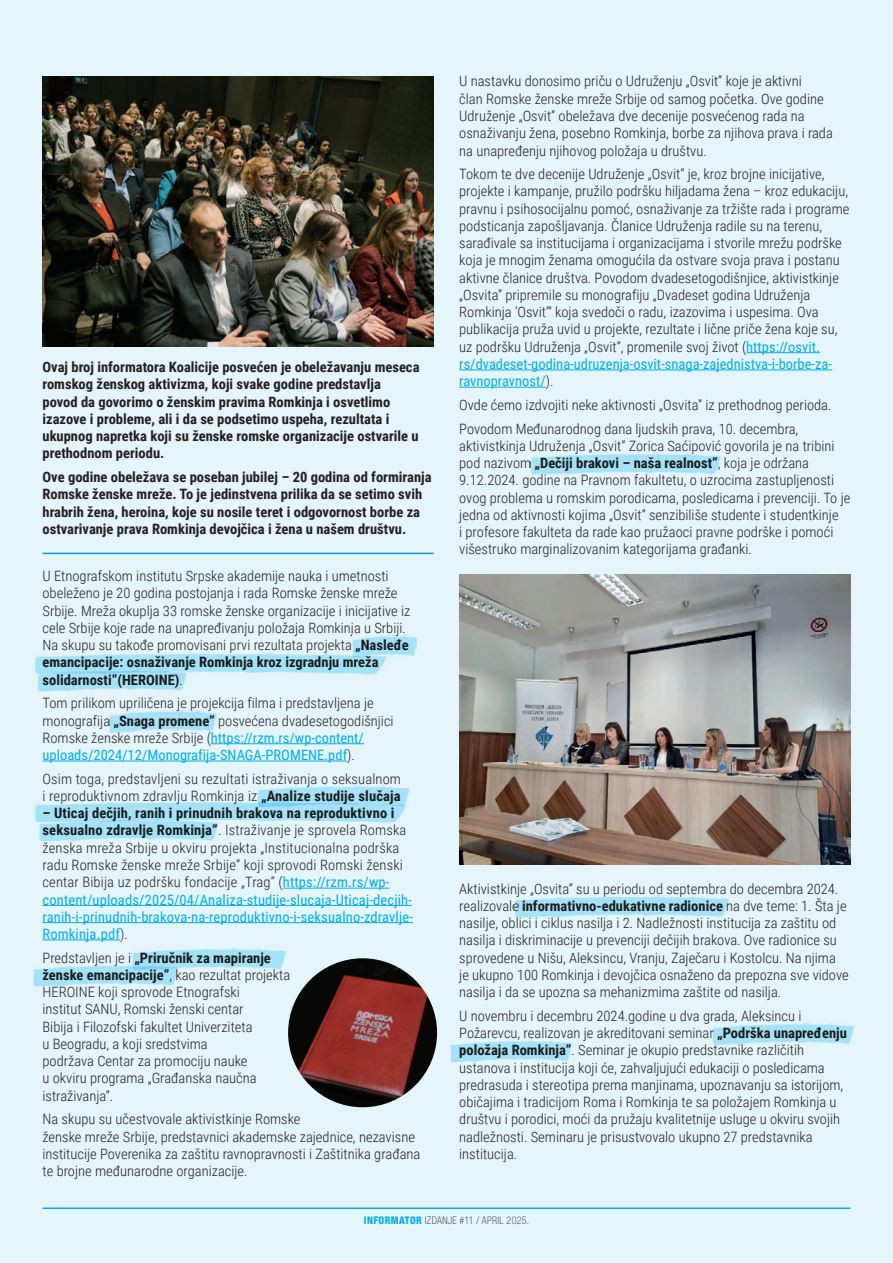
<style>
.page{position:relative;width:893px;height:1263px;background:#e5f5fc}
.page>*{position:absolute;margin:0;border:0;box-sizing:border-box;transform-origin:0 0}
.t1{font:300 14.25px/17.2px "Roboto Condensed";color:#231f20}
.t2{font:700 14.25px/17.2px "Roboto Condensed";color:#231f20}
.t3{font:100 condensed 10.5px "Helvetica Neue LT Pro";letter-spacing:.035em;color:#231f20;scale:.95 1}
.s1{font-weight:700}
.s2{font-weight:400;color:#00aeef}
.s3{font-weight:800;color:#00aeef}
</style>
<div class="page">
<hr style="left:43px;top:1207px;width:807px;height:2px;background:#00aeef">
<hr style="left:211px;top:743px;width:153px;height:1px;background:#00aeef">
<hr style="left:43px;top:761px;width:304px;height:1px;background:#00aeef">
<hr style="left:283px;top:888px;width:106px;height:1px;background:#00aeef">
<hr style="left:43px;top:905px;width:369px;height:1px;background:#00aeef">
<hr style="left:43px;top:922px;width:370px;height:1px;background:#00aeef">
<hr style="left:43px;top:939px;width:77px;height:1px;background:#00aeef">
<img style="left:43px;top:77px;width:391px;height:269px">
<hr style="left:43px;top:553px;width:391px;height:1px;background:#069edb">
<hr style="left:746px;top:352px;width:74px;height:1px;background:#00aeef">
<hr style="left:459px;top:370px;width:373px;height:1px;background:#00aeef">
<hr style="left:459px;top:387px;width:87px;height:1px;background:#00aeef">
<img style="left:459px;top:574px;width:391px;height:290px">
<img style="left:288px;top:958px;width:149px;height:149px;border-radius:74px">
<img style="left:352px;top:634px;width:65px;height:23px">
<img style="left:38px;top:677px;width:148px;height:15px">
<img style="left:109px;top:710px;width:107px;height:23px">
<img style="left:35px;top:650px;width:354px;height:27px">
<img style="left:257px;top:784px;width:153px;height:14px">
<img style="left:39px;top:825px;width:179px;height:16px">
<img style="left:34px;top:798px;width:373px;height:27px">
<img style="left:132px;top:947px;width:155px;height:23px">
<img style="left:33px;top:963px;width:146px;height:24px">
<img style="left:450px;top:1039px;width:123px;height:23px">
<img style="left:712px;top:1022px;width:143px;height:23px">
<img style="left:514px;top:895px;width:215px;height:23px">
<img style="left:530px;top:452px;width:191px;height:23px">
<p class="t2" style="left:43px;top:358px;width:378px">Ovaj broj informatora Koalicije posvećen je obeležavanju meseca romskog ženskog aktivizma, koji svake godine predstavlja povod da govorimo o ženskim pravima Romkinja i osvetlimo izazove i probleme, ali i da se podsetimo uspeha, rezultata i ukupnog napretka koji su ženske romske organizacije ostvarile u prethodnom periodu.</p>
<p class="t2" style="left:43px;top:468px;width:391px">Ove godine obeležava se poseban jubilej – 20 godina od formiranja Romske ženske mreže. To je jedinstvena prilika da se setimo svih hrabrih žena, heroina, koje su nosile teret i odgovornost borbe za ostvarivanje prava Romkinja devojčica i žena u našem društvu.</p>
<p class="t1" style="left:43px;top:567px;width:369px">U Etnografskom institutu Srpske akademije nauka i umetnosti obeleženo je 20 godina postojanja i rada Romske ženske mreže Srbije. Mreža okuplja 33 romske ženske organizacije i inicijative iz cele Srbije koje rade na unapređivanju položaja Romkinja u Srbiji.<br>Na skupu su takođe promovisani prvi rezultata projekta <span class="s1">„Nasleđe emancipacije: osnaživanje Romkinja kroz izgradnju mreža solidarnosti”(HEROINE)</span>.</p>
<p class="t1" style="left:43px;top:694px;width:353px">Tom prilikom upriličena je projekcija filma i predstavljena je monografija <span class="s1">„Snaga promene”</span> posvećena dvadesetogodišnjici Romske ženske mreže Srbije (<span class="s2">https://rzm.rs/wp-content/ uploads/2024/12/Monografija-SNAGA-PROMENE.pdf</span>).</p>
<p class="t1" style="left:43px;top:769px;width:360px">Osim toga, predstavljeni su rezultati istraživanja o seksualnom i reproduktivnom zdravlju Romkinja iz <span class="s1">„Analize studije slučaja</span></p>
<p class="t1" style="left:43px;top:804px;width:372px"><span class="s1">– Uticaj dečjih, ranih i prinudnih brakova na reproduktivno i seksualno zdravlje Romkinja”</span>. Istraživanje je sprovela Romska ženska mreža Srbije u okviru projekta „Institucionalna podrška radu Romske ženske mreže Srbije” koji sprovodi Romski ženski centar Bibija uz podršku fondacije „Trag” (<span class="s2">https://rzm.rs/wp&shy;content/uploads/2025/04/Analiza-studije-slucaja-Uticaj-decjih&shy;ranih-i-prinudnih-brakova-na-reproduktivno-i-seksualno-zdravlje-Romkinja.pdf</span>).</p>
<p class="t1" style="left:43px;top:948px;width:249px">Predstavljen je i <span class="s1">„Priručnik za mapiranje ženske emancipacije”</span>, kao rezultat projekta HEROINE koji sprovode Etnografski<br>institut SANU, Romski ženski centar<br>Bibija i Filozofski fakultet Univerziteta<br>u Beogradu, a koji sredstvima<br>podržava Centar za promociju nauke<br>u okviru programa „Građanska naučna istraživanja”.</p>
<p class="t1" style="left:43px;top:1110px;width:379px">Na skupu su učestvovale aktivistkinje Romske<br>ženske mreže Srbije, predstavnici akademske zajednice, nezavisne institucije Poverenika za zaštitu ravnopravnosti i Zaštitnika građana te brojne međunarodne organizacije.</p>
<p class="t1" style="left:459px;top:72px;width:375px">U nastavku donosimo priču o Udruženju „Osvit” koje je aktivni<br>član Romske ženske mreže Srbije od samog početka. Ove godine Udruženje „Osvit” obeležava dve decenije posvećenog rada na osnaživanju žena, posebno Romkinja, borbe za njihova prava i rada na unapređenju njihovog položaja u društvu.</p>
<p class="t1" style="left:459px;top:165px;width:392px">Tokom te dve decenije Udruženje „Osvit” je, kroz brojne inicijative, projekte i kampanje, pružilo podršku hiljadama žena – kroz edukaciju, pravnu i psihosocijalnu pomoć, osnaživanje za tržište rada i programe podsticanja zapošljavanja. Članice Udruženja radile su na terenu, sarađivale sa institucijama i organizacijama i stvorile mrežu podrške koja je mnogim ženama omogućila da ostvare svoja prava i postanu aktivne članice društva. Povodom dvadesetogodišnjice, aktivistkinje „Osvita” pripremile su monografiju „Dvadeset godina Udruženja Romkinja ’Osvit’” koja svedoči o radu, izazovima i uspesima. Ova publikacija pruža uvid u projekte, rezultate i lične priče žena koje su, uz podršku Udruženja „Osvit”, promenile svoj život (<span class="s2">https://osvit. rs/dvadeset-godina-udruzenja-osvit-snaga-zajednistva-i-borbe-za&shy;ravnopravnost/</span>).</p>
<p class="t1" style="left:459px;top:392px;width:374px;line-height:23.7px">Ovde ćemo izdvojiti neke aktivnosti „Osvita” iz prethodnog perioda.<br>Povodom Međunarodnog dana ljudskih prava, 10. decembra,</p>
<p class="t1" style="left:459px;top:436px;width:393px">aktivistkinja Udruženja „Osvit” Zorica Saćipović govorila je na tribini pod nazivom <span class="s1">„Dečiji brakovi – naša realnost”</span>, koja je održana 9.12.2024. godine na Pravnom fakultetu, o uzrocima zastupljenosti ovog problema u romskim porodicama, posledicama i prevenciji. To je jedna od aktivnosti kojima „Osvit” senzibiliše studente i studentkinje<br>i profesore fakulteta da rade kao pružaoci pravne podrške i pomoći višestruko marginalizovanim kategorijama građanki.</p>
<p class="t1" style="left:459px;top:879px;width:391px">Aktivistkinje „Osvita” su u periodu od septembra do decembra 2024. realizovale <span class="s1">informativno-edukativne radionice</span> na dve teme: 1. Šta je nasilje, oblici i ciklus nasilja i 2. Nadležnosti institucija za zaštitu od nasilja i diskriminacije u prevenciji dečijih brakova. Ove radionice su sprovedene u Nišu, Aleksincu, Vranju, Zaječaru i Kostolcu. Na njima je ukupno 100 Romkinja i devojčica osnaženo da prepozna sve vidove nasilja i da se upozna sa mehanizmima zaštite od nasilja.</p>
<p class="t1" style="left:459px;top:1006px;width:389px">U novembru i decembru 2024.godine u dva grada, Aleksincu i Požarevcu, realizovan je akreditovani seminar <span class="s1">„Podrška unapređenju položaja Romkinja”</span>. Seminar je okupio predstavnike različitih ustanova i institucija koji će, zahvaljujući edukaciji o posledicama predrasuda i stereotipa prema manjinama, upoznavanju sa istorijom, običajima i tradicijom Roma i Romkinja te sa položajem Romkinja u društvu i porodici, moći da pružaju kvalitetnije usluge u okviru svojih nadležnosti. Seminaru je prisustvovalo ukupno 27 predstavnika institucija.</p>
<p class="t3" style="left:364px;top:1214px;width:175px"><span class="s3">INFORMATOR</span> IZDANJE #11 / APRIL 2025.</p>
</div>
